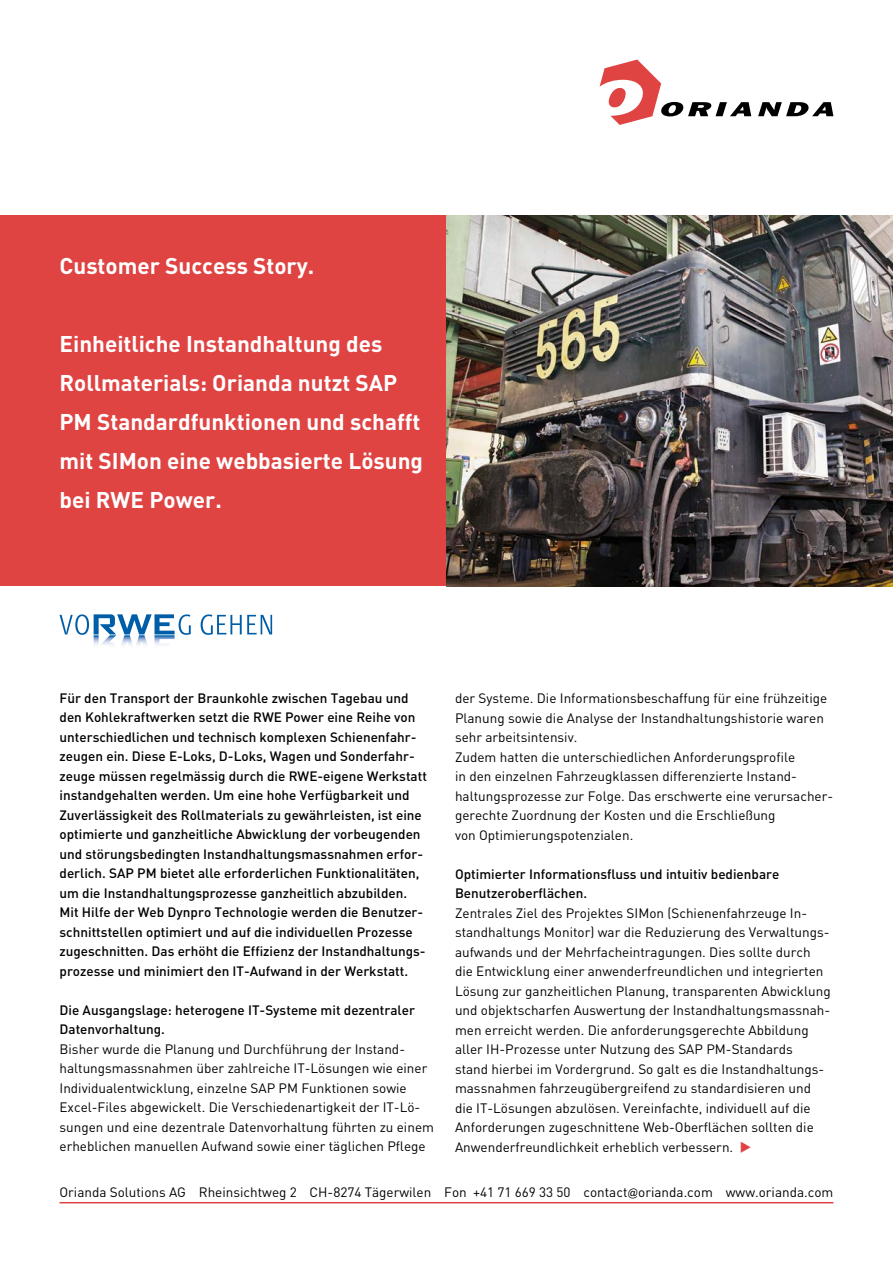
<style>
.page{position:relative;width:893px;height:1263px;background:#fff}
.page>*{position:absolute;margin:0;border:0;box-sizing:border-box;transform-origin:0 0}
.t1{font:22.5px/39px "DIN Bold";color:#fff}
.t2{font:13.5px/19.5px "DIN";color:#000}
.t3{font:13.5px/19.5px "DIN Medium";color:#000}
.s1{color:#df4443}
.s2{font-family:"Univers BQ";font-size:12px}
</style>
<div class="page">
<div style="left:0;top:216px;width:446px;height:370px;background:#df4443"></div>
<img style="left:446px;top:216px;width:447px;height:370px">
<svg style="left:600px;top:60px;width:233px;height:65px"></svg>
<hr style="left:60px;top:1202px;width:773px;height:1px;background:#df4443">
<svg style="left:60px;top:614px;width:212px;height:31px"></svg>
<h1 class="t1" style="left:60px;top:245px;width:256px">Customer Success Story.</h1>
<h1 class="t1" style="left:60px;top:323px;width:365px">Einheitliche Instandhaltung des<br>Rollmaterials: Orianda nutzt SAP<br>PM Standardfunktionen und schafft mit SIMon eine webbasierte Lösung bei RWE Power.</h1>
<p class="t3" style="left:60px;top:688px;width:369px">Für den Transport der Braunkohle zwischen Tagebau und den Kohlekraftwerken setzt die RWE Power eine Reihe von unterschiedlichen und technisch komplexen Schienenfahr&shy;zeugen ein. Diese E-Loks, D-Loks, Wagen und Sonderfahr&shy;zeuge müssen regelmässig durch die RWE-eigene Werkstatt instandgehalten werden. Um eine hohe Verfügbarkeit und Zuverlässigkeit des Rollmaterials zu gewährleisten, ist eine optimierte und ganzheitliche Abwicklung der vorbeugenden und störungsbedingten Instandhaltungsmassnahmen erfor&shy;derlich. SAP PM bietet alle erforderlichen Funktionalitäten, um die Instandhaltungsprozesse ganzheitlich abzubilden.<br>Mit Hilfe der Web Dynpro Technologie werden die Benutzer&shy;schnittstellen optimiert und auf die individuellen Prozesse zugeschnitten. Das erhöht die Effizienz der Instandhaltungs&shy;prozesse und minimiert den IT-Aufwand in der Werkstatt.</p>
<p class="t3" style="left:60px;top:1000px;width:357px">Die Ausgangslage: heterogene IT-Systeme mit dezentraler<br>Datenvorhaltung.</p>
<p class="t2" style="left:60px;top:1039px;width:376px">Bisher wurde die Planung und Durchführung der Instand&shy;haltungsmassnahmen über zahlreiche IT-Lösungen wie einer Individualentwicklung, einzelne SAP PM Funktionen sowie Excel-Files abgewickelt. Die Verschiedenartigkeit der IT-Lö&shy;sungen und eine dezentrale Datenvorhaltung führten zu einem erheblichen manuellen Aufwand sowie einer täglichen Pflege</p>
<p class="t2" style="left:455px;top:688px;width:380px">der Systeme. Die Informationsbeschaffung für eine frühzeitige Planung sowie die Analyse der Instandhaltungshistorie waren sehr arbeitsintensiv.<br>Zudem hatten die unterschiedlichen Anforderungsprofile<br>in den einzelnen Fahrzeugklassen differenzierte Instand&shy;haltungsprozesse zur Folge. Das erschwerte eine verursacher&shy;gerechte Zuordnung der Kosten und die Erschließung<br>von Optimierungspotenzialen.</p>
<p class="t3" style="left:455px;top:863px;width:326px">Optimierter Informationsfluss und intuitiv bedienbare<br>Benutzeroberflächen.</p>
<p class="t2" style="left:455px;top:903px;width:377px">Zentrales Ziel des Projektes SIMon (Schienenfahrzeuge In&shy;standhaltungs Monitor) war die Reduzierung des Verwaltungs&shy;aufwands und der Mehrfacheintragungen. Dies sollte durch die Entwicklung einer anwenderfreundlichen und integrierten Lösung zur ganzheitlichen Planung, transparenten Abwicklung und objektscharfen Auswertung der Instandhaltungsmassnah&shy;men erreicht werden. Die anforderungsgerechte Abbildung aller IH-Prozesse unter Nutzung des SAP PM-Standards<br>stand hierbei im Vordergrund. So galt es die Instandhaltungs&shy;massnahmen fahrzeugübergreifend zu standardisieren und die IT-Lösungen abzulösen. Vereinfachte, individuell auf die Anforderungen zugeschnittene Web-Oberflächen sollten die Anwenderfreundlichkeit erheblich verbessern. <span class="s1">◆</span></p>
<p class="t2" style="left:60px;top:1182px;width:775px">Orianda Solutions AG Rheinsichtweg 2 CH-8274 Tägerwilen Fon +41 71 669 33 50 contact<span class="s2">@</span>orianda.com www.orianda.com</p>
</div>
